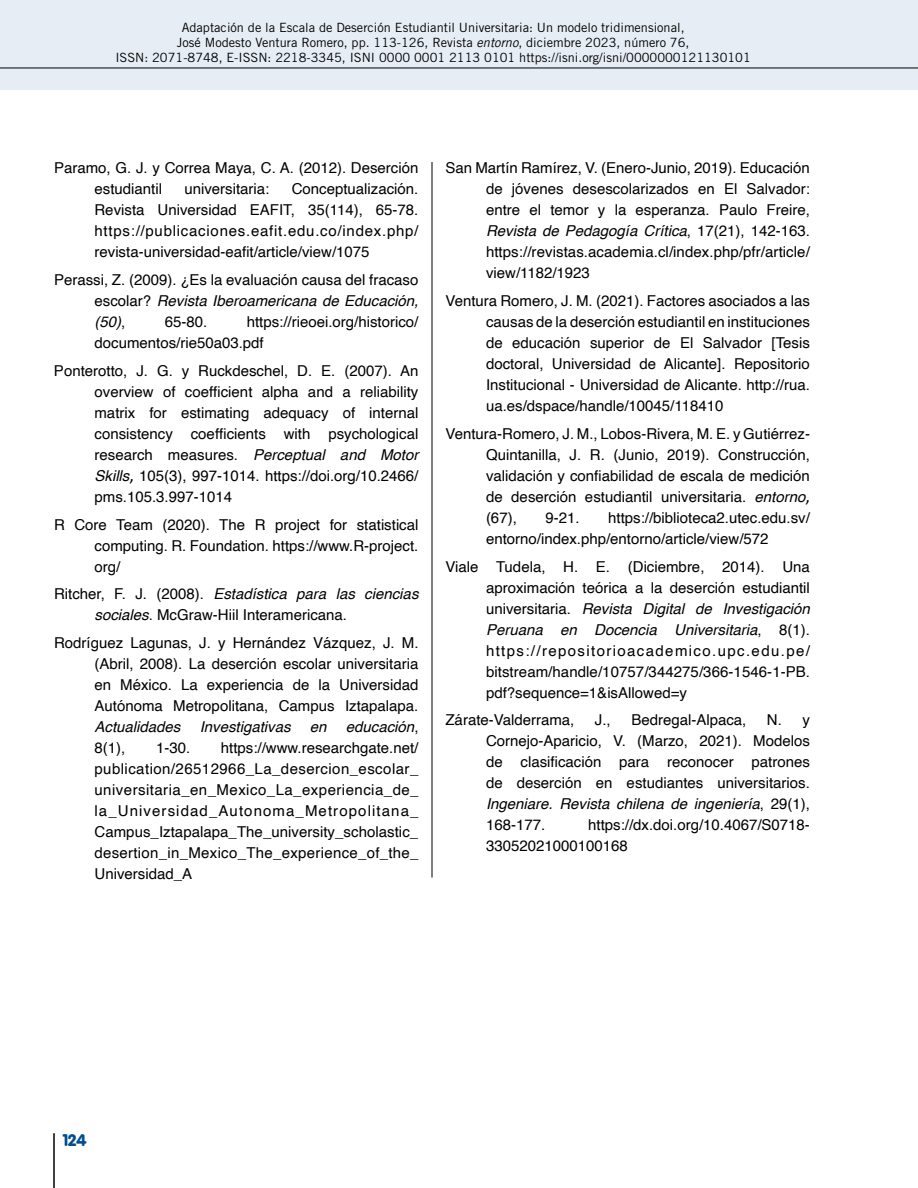
<style>
.page{position:relative;width:918px;height:1188px;background:#fff}
.page>*{position:absolute;margin:0;border:0;box-sizing:border-box;transform-origin:0 0}
.t1{font:900 16.5px "VAG Rounded";color:#004d8f}
.t2{font:15px/21px "Helvetica";color:#000;text-align:justify}
.t3{font:italic 15px "Helvetica";color:#000}
.t4{font:12.75px/15px "Trade Gothic";color:#000;text-align:center}
.s1{font-family:"Trade Gothic LT";font-style:italic}
.s2{font-style:italic}
.s3{font-family:"Calibri";font-size:18px}
.s4{font-style:normal}
</style>
<div class="page">
<div style="left:0;top:0;width:918px;height:89px;background:#e6edf4"></div>
<hr style="left:0;top:68px;width:918px;height:1px;background:#000">
<hr style="left:53px;top:1133px;width:2px;height:55px;background:#000">
<hr style="left:432px;top:162px;width:1px;height:716px;background:#000">
<p class="t4" style="left:115px;top:20px;width:637px">Adaptación de la Escala de Deserción Estudiantil Universitaria: Un modelo tridimensional,<br>José Modesto Ventura Romero, pp. 113-126, Revista <span class="s1">entorno</span>, diciembre 2023, número 76,<br>ISSN: 2071-8748, E-ISSN: 2218-3345, ISNI 0000 0001 2113 0101 https://isni.org/isni/0000000121130101</p>
<p class="t2" style="left:94px;top:158px;width:325px;text-indent:-40px">Paramo, G. J. y Correa Maya, C. A. (2012). Deserción estudiantil</p>
<p class="t2" style="left:94px;top:179px;width:325px;text-indent:197px">Conceptualización.<br>Revista Universidad EAFIT, 35(114), 65-78. https://publicaciones.eafit.edu.co/index.php/ revista-universidad-eafit/article/view/1075</p>
<p class="t2" style="left:94px;top:270px;width:325px;text-indent:-40px">Perassi, Z. (2009). ¿Es la evaluación causa del fracaso escolar? <span class="s2">Revista Iberoamericana de Educación, (50)</span>,</p>
<p class="t2" style="left:184px;top:179px;width:87px">universitaria:</p>
<p class="t2" style="left:94px;top:312px;width:325px;text-indent:152px">https://rieoei.org/historico/ documentos/rie50a03.pdf</p>
<p class="t2" style="left:94px;top:360px;width:325px;text-indent:-41px">Ponterotto, J. G. y Ruckdeschel, D. E. (2007). An overview of coefficient alpha and a reliability matrix for estimating adequacy of internal consistency coefficients with psychological research measures. <span class="s2">Perceptual and Motor Skills</span><span class="s3">,</span> 105(3), 997-1014. https://doi.org/10.2466/ pms.105.3.997-1014</p>
<p class="t2" style="left:95px;top:514px;width:325px;text-indent:-40px">R Core Team (2020). The R project for statistical computing. R. Foundation. https://www.R-project. org/</p>
<p class="t2" style="left:95px;top:584px;width:325px;text-indent:-40px">Ritcher, F. J. (2008). <span class="s2">Estadística para las ciencias sociales</span>. McGraw-Hiil Interamericana.</p>
<p class="t2" style="left:95px;top:633px;width:326px;text-indent:-40px">Rodríguez Lagunas, J. y Hernández Vázquez, J. M. (Abril, 2008). La deserción escolar universitaria en México. La experiencia de la Universidad Autónoma Metropolitana, Campus Iztapalapa.</p>
<p class="t3" style="left:95px;top:715px;width:87px">Actualidades</p>
<p class="t3" style="left:200px;top:715px;width:92px">Investigativas</p>
<p class="t3" style="left:310px;top:715px;width:18px">en</p>
<p class="t3" style="left:346px;top:715px;width:74px">educación<span class="s4">,</span></p>
<p class="t2" style="left:95px;top:738px;width:32px">8(1),</p>
<p class="t2" style="left:156px;top:738px;width:36px">1-30.</p>
<p class="t2" style="left:165px;top:312px;width:44px">65-80.</p>
<p class="t2" style="left:95px;top:738px;width:326px;text-indent:126px">https://www.researchgate.net/ publication/26512966_La_desercion_escolar_ universitaria_en_Mexico_La_experiencia_de_ la_Universidad_Autonoma_Metropolitana_ Campus_Iztapalapa_The_university_scholastic_ desertion_in_Mexico_The_experience_of_the_ Universidad_A</p>
<p class="t2" style="left:486px;top:158px;width:325px;text-indent:-40px">San Martín Ramírez, V. (Enero-Junio, 2019). Educación de jóvenes desescolarizados en El Salvador: entre el temor y la esperanza. Paulo Freire, <span class="s2">Revista de Pedagogía Crítica</span>, 17(21), 142-163. https://revistas.academia.cl/index.php/pfr/article/ view/1182/1923</p>
<p class="t2" style="left:486px;top:291px;width:326px;text-indent:-40px">Ventura Romero, J. M. (2021). Factores asociados a las causas de la deserción estudiantil en instituciones de educación superior de El Salvador [Tesis doctoral, Universidad de Alicante]. Repositorio Institucional - Universidad de Alicante. http://rua. ua.es/dspace/handle/10045/118410</p>
<p class="t2" style="left:486px;top:423px;width:326px;text-indent:-40px">Ventura-Romero, J. M., Lobos-Rivera, M. E. y Gutiérrez-Quintanilla, J. R. (Junio, 2019). Construcción, validación y confiabilidad de escala de medición de deserción estudiantil universitaria. <span class="s2">entorno</span><span class="s3">, </span>(67),</p>
<p class="t2" style="left:486px;top:507px;width:325px;text-indent:122px">https://biblioteca2.utec.edu.sv/ entorno/index.php/entorno/article/view/572</p>
<p class="t2" style="left:486px;top:556px;width:326px;text-indent:-40px">Viale Tudela, H. E. (Diciembre, 2014). Una aproximación teórica a la deserción estudiantil universitaria. <span class="s2">Revista Digital de Investigación Peruana en Docencia Universitaria</span>, 8(1). https://repositorioacademico.upc.edu.pe/ bitstream/handle/10757/344275/366-1546-1-PB. pdf?sequence=1&amp;isAllowed=y</p>
<p class="t2" style="left:446px;top:710px;width:130px">Zárate-Valderrama,</p>
<p class="t2" style="left:595px;top:710px;width:17px">J.,</p>
<p class="t2" style="left:631px;top:710px;width:117px">Bedregal-Alpaca,</p>
<p class="t2" style="left:545px;top:507px;width:36px">9-21.</p>
<p class="t2" style="left:486px;top:710px;width:325px;text-indent:281px">N. y Cornejo-Aparicio, V. (Marzo, 2021). Modelos de clasificación para reconocer patrones de deserción en estudiantes universitarios.<br><span class="s2">Ingeniare. Revista chilena de ingeniería</span>, 29(1), 168-177.</p>
<p class="t2" style="left:486px;top:815px;width:325px;text-indent:102px">https://dx.doi.org/10.4067/S0718-<br>33052021000100168</p>
<p class="t1" style="left:63px;top:1130px;width:25px">124</p>
</div>
